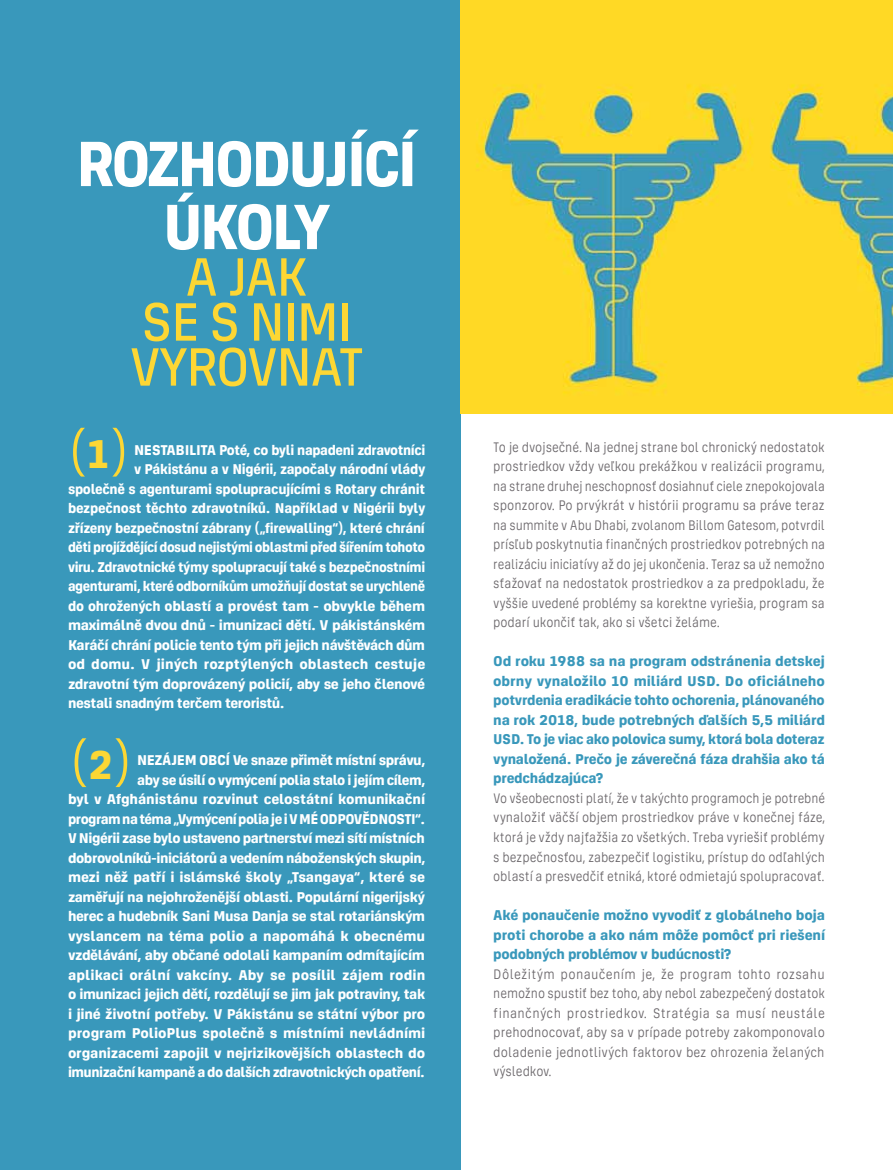
<style>
.page{position:relative;width:893px;height:1170px;background:#fff}
.page>*{position:absolute;margin:0;border:0;box-sizing:border-box;transform-origin:0 0}
.t1{font:700 67.5px/63px "Unio";letter-spacing:-.06em;color:#fff;text-align:center;scale:.95 1}
.t2{font:500 57px/45px "Unio";letter-spacing:-.05em;color:#fdd734;text-align:center;scale:.95 1}
.t3{font:53.7px "Unio";color:#fdd734}
.t4{font:700 15px/19.5px "Unio";letter-spacing:-.03em;color:#fff;text-align:right}
.t5{font:700 15px/19.5px "Unio";letter-spacing:-.02em;color:#3998bb;text-align:justify}
.t6{font:700 15px "Unio";letter-spacing:-.03em;color:#fff;scale:.93 1}
.t7{font:700 15px "Unio";letter-spacing:-.03em;color:#fff;scale:.95 1}
.t8{font:700 15px "Unio";letter-spacing:-.03em;color:#fff;scale:.94 1}
.t9{font:700 15px "Unio";color:#fff}
.t10{font:14.55px/19.5px "Unio";letter-spacing:-.005em;color:#6a666a;text-align:justify;scale:.89 1}
.t11{font:14.55px/19.5px "Unio";letter-spacing:-.005em;color:#6a666a;text-align:justify;scale:.87 1}
.t12{font:14.55px/19.5px "Unio";letter-spacing:-.005em;color:#6a666a;text-align:justify;scale:.91 1}
.s1{font-weight:700;font-size:42.6px}
</style>
<div class="page">
<div style="left:0;top:0;width:461px;height:1169px;background:#3998bb"></div>
<img style="left:461px;top:0;width:432px;height:413px">
<h1 class="t1" style="left:76px;top:132px;width:361px">ROZHODUJÍCÍ<br>ÚKOLY</h1>
<h2 class="t2" style="left:129px;top:253px;width:249px">A JAK<br>SE S NIMI<br>VYROVNAT</h2>
<h3 class="t3" style="left:68px;top:422px;width:62px">(<span class="s1">1</span>)</h3>
<p class="t4" style="left:134px;top:440px;width:293px">NESTABILITA Poté, co byli napadeni zdravotníci</p>
<p class="t4" style="left:134px;top:459px;width:293px">v Pákistánu a v Nigérii, započaly národní vlády</p>
<p class="t4" style="left:68px;top:479px;width:359px">společně s agenturami spolupracujícími s Rotary chránit</p>
<p class="t4" style="left:68px;top:498px;width:359px">bezpečnost těchto zdravotníků. Například v Nigérii byly</p>
<p class="t4" style="left:68px;top:518px;width:358px">zřízeny bezpečnostní zábrany („firewalling“), které chrání</p>
<p class="t6" style="left:68px;top:539px;width:385px">děti projíždějící dosud nejistými oblastmi před šířením tohoto</p>
<p class="t7" style="left:68px;top:558px;width:377px">viru. Zdravotnické týmy spolupracují také s bezpečnostními</p>
<p class="t8" style="left:68px;top:578px;width:381px">agenturami, které odborníkům umožňují dostat se urychleně</p>
<p class="t4" style="left:68px;top:596px;width:359px">do ohrožených oblastí a provést tam - obvykle během</p>
<p class="t4" style="left:68px;top:615px;width:359px">maximálně dvou dnů - imunizaci dětí. V pákistánském</p>
<p class="t4" style="left:68px;top:635px;width:359px">Karáčí chrání policie tento tým při jejich návštěvách dům</p>
<p class="t9" style="left:68px;top:656px;width:359px">od domu. V jiných rozptýlených oblastech cestuje</p>
<p class="t4" style="left:68px;top:674px;width:359px">zdravotní tým doprovázený policií, aby se jeho členové</p>
<p class="t4" style="left:68px;top:693px;width:218px">nestali snadným terčem teroristů.</p>
<h3 class="t3" style="left:70px;top:732px;width:64px">(<span class="s1">2</span>)</h3>
<p class="t4" style="left:68px;top:750px;width:359px">NEZÁJEM OBCÍ Ve snaze přimět místní správu,<br>aby se úsilí o vymýcení polia stalo i jejím cílem,<br>byl v Afghánistánu rozvinut celostátní komunikační program na téma „Vymýcení polia je iV M É ODPOVĚDNOSTI“.<br>V Nigérii zase bylo ustaveno partnerství mezi sítí místních dobrovolníků-iniciátorů a vedením náboženských skupin, mezi něž patří i islámské školy „Tsangaya“, které se zaměřují na nejohroženější oblasti. Populární nigerijský herec a hudebník Sani M usa Danja se stal rotariánským vyslancem na téma polio a napomáhá k obecnému vzdělávání, aby občané odolali kampaním odmítajícím aplikaci orální vakcíny. Aby se posílil zájem rodin o imunizaci jejich dětí, rozdělují se jim jak potraviny, tak i jiné životní potřeby. V Pákistánu se státní výbor pro program PolioPlus společně s místními nevládními organizacemi zapojil v nejrizikovějších oblastech do imunizační kampaně a do dalších zdravotnických opatření.</p>
<p class="t10" style="left:493px;top:437px;width:374px">To je dvojsečné. N a jednej strane bol chronický nedostatok prostriedkov vždy veľkou prekážkou v realizácii programu, na strane druhej neschopnosť dosiahnuť ciele znepokojovala sponzorov. Po prvýkrát v histórii programu sa práve teraz na summite v Abu Dhabi, zvolanom Billom Gatesom, potvrdil prísľub poskytnutia finančných prostriedkov potrebných na realizáciu iniciatívy až do jej ukončenia. Teraz sa už nemožno sťažovať na nedostatok prostriedkov a za predpokladu, že vyššie uvedené problémy sa korektne vyriešia, program sa podarí ukončiť tak, ako si všetci želáme.</p>
<p class="t5" style="left:493px;top:651px;width:333px">Od roku 1988 sa na program odstránenia detskej obrny vynaložilo 10 miliárd USD. Do oficiálneho potvrdenia eradikácie tohto ochorenia, plánovaného na rok 2018, bude potrebných ďalších 5,5 miliárd USD. To je viac ako polovica sumy, ktorá bola doteraz vynaložená. Prečo je záverečná fáza drahšia ako tá predchádzajúca?</p>
<p class="t11" style="left:493px;top:788px;width:383px">Vo všeobecnosti platí, že v takýchto programoch je potrebné vynaložiť väčší objem prostriedkov práve v konečnej fáze, ktorá je vždy najťažšia zo všetkých. Treba vyriešiť problémy s bezpečnosťou, zabezpečiť logistiku, prístup do odľahlých oblastí a presvedčiť etniká, ktoré odmietajú spolupracovať.</p>
<p class="t5" style="left:493px;top:905px;width:333px">Aké ponaučenie možno vyvodiť z globálneho boja proti chorobe a ako nám môže pomôcť pri riešení podobných problémov v budúcnosti?</p>
<p class="t12" style="left:493px;top:963px;width:366px">Dôležitým ponaučením je, že program tohto rozsahu nemožno spustiť bez toho, aby nebol zabezpečený dostatok finančných prostriedkov. Stratégia sa musí neustále prehodnocovať, aby sa v prípade potreby zakomponovalo doladenie jednotlivých faktorov bez ohrozenia želaných výsledkov.</p>
</div>
